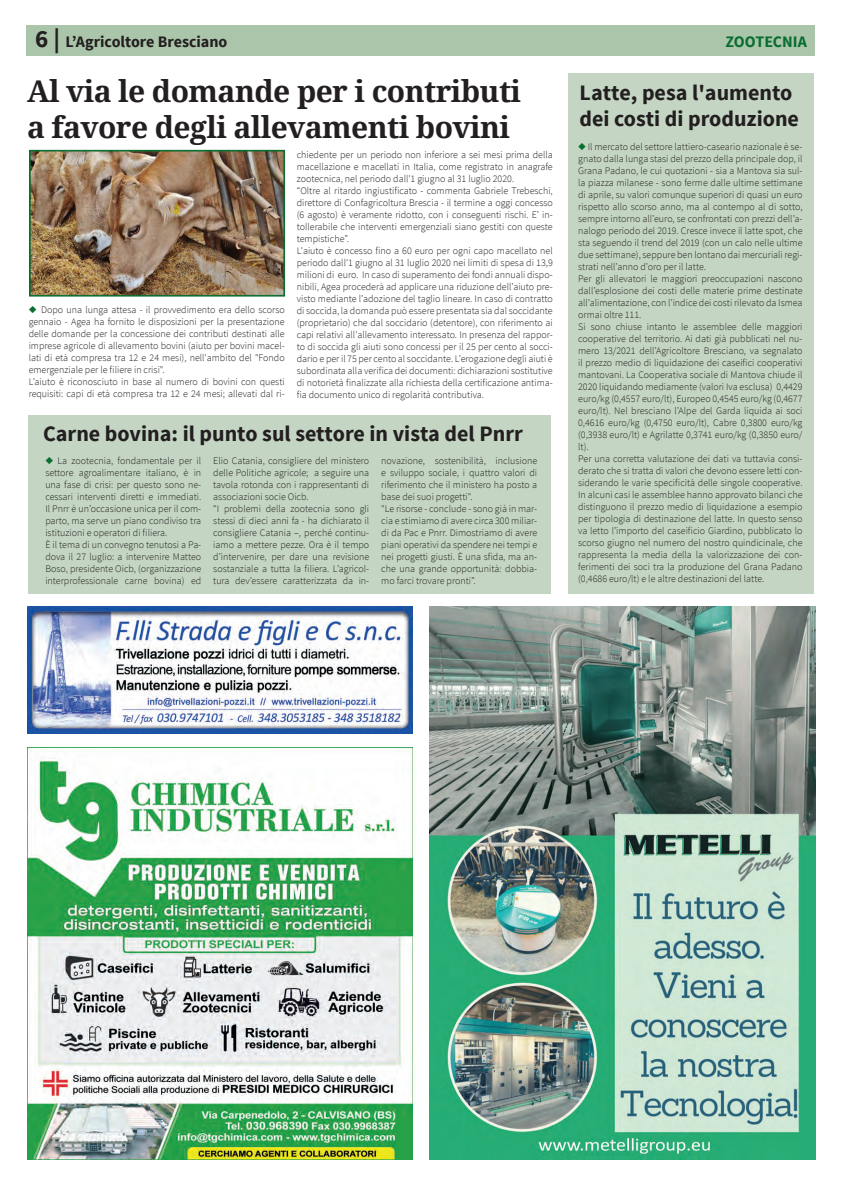
<style>
.page{position:relative;width:842px;height:1191px;background:#fff}
.page>*{position:absolute;margin:0;border:0;box-sizing:border-box;transform-origin:0 0}
.TITOLI_articoli_MEDI{font:700 30px/36px "Noto Serif";letter-spacing:-.02em;color:#231f20}
.Titoli_BOX{font:700 22px/26.4px "Source Sans Pro";color:#231f20}
.t1{font:700 16px "Source Sans Pro";letter-spacing:-.005em;color:#231f20}
.t2{font:700 16px "Source Sans Pro";letter-spacing:-.005em;color:#086d2f}
.Testo_lungo{font:300 10px/12px "Source Sans Pro";color:#231f20;text-align:justify}
.s1{font-size:25px}
.s2{color:#086d2f}
</style>
<div class="page">
<div style="left:27px;top:26px;width:788px;height:30px;background:#abc5ab"></div>
<img style="left:27px;top:747px;width:386px;height:412px">
<img style="left:29px;top:150px;width:256px;height:146px">
<div style="left:30px;top:151px;width:254px;height:144px;border:1px solid #086d2f"></div>
<img style="left:430px;top:606px;width:385px;height:553px">
<img style="left:27px;top:606px;width:386px;height:127px">
<div style="left:568px;top:74px;width:246px;height:520px;background:#c4d6c3"></div>
<div style="left:28px;top:415px;width:523px;height:179px;background:#c4d6c3"></div>
<p class="t1" style="left:35px;top:32px;width:194px"><span class="s1">6 |</span> L’Agricoltore Bresciano</p>
<p class="t2" style="left:725px;top:32px;width:83px">ZOOTECNIA</p>
<p class="TITOLI_articoli_MEDI" style="left:27px;top:72px;width:496px">Al via le domande per i contributi a favore degli allevamenti bovini</p>
<p class="Titoli_BOX" style="left:580px;top:80px;width:221px">Latte, pesa l'aumento dei costi di produzione</p>
<p class="Testo_lungo" style="left:578px;top:141px;width:226px"><span class="s2">◆</span> Il mercato del settore lattiero-caseario nazionale è se&shy;gnato dalla lunga stasi del prezzo della principale dop, il Grana Padano, le cui quotazioni - sia a Mantova sia sul&shy;la piazza milanese - sono ferme dalle ultime settimane di aprile, su valori comunque superiori di quasi un euro rispetto allo scorso anno, ma al contempo al di sotto, sempre intorno all’euro, se confrontati con prezzi dell’a&shy;nalogo periodo del 2019. Cresce invece il latte spot, che sta seguendo il trend del 2019 (con un calo nelle ultime due settimane), seppure ben lontano dai mercuriali regi&shy;strati nell’anno d’oro per il latte.</p>
<p class="Testo_lungo" style="left:578px;top:273px;width:226px">Per gli allevatori le maggiori preoccupazioni nascono dall’esplosione dei costi delle materie prime destinate all’alimentazione, con l’indice dei costi rilevato da Ismea ormai oltre 111.</p>
<p class="Testo_lungo" style="left:578px;top:321px;width:226px">Si sono chiuse intanto le assemblee delle maggiori cooperative del territorio. Ai dati già pubblicati nel nu&shy;mero 13/2021 dell’Agricoltore Bresciano, va segnalato il prezzo medio di liquidazione dei caseifici cooperativi mantovani. La Cooperativa sociale di Mantova chiude il 2020 liquidando mediamente (valori Iva esclusa) 0,4429 euro/kg (0,4557 euro/lt), Europeo 0,4545 euro/kg (0,4677 euro/lt). Nel bresciano l’Alpe del Garda liquida ai soci 0,4616 euro/kg (0,4750 euro/lt), Cabre 0,3800 euro/kg (0,3938 euro/lt) e Agrilatte 0,3741 euro/kg (0,3850 euro/ lt).</p>
<p class="Testo_lungo" style="left:578px;top:453px;width:226px">Per una corretta valutazione dei dati va tuttavia consi&shy;derato che si tratta di valori che devono essere letti con&shy;siderando le varie specificità delle singole cooperative.<br>In alcuni casi le assemblee hanno approvato bilanci che distinguono il prezzo medio di liquidazione a esempio per tipologia di destinazione del latte. In questo senso va letto l’importo del caseificio Giardino, pubblicato lo scorso giugno nel numero del nostro quindicinale, che rappresenta la media della la valorizzazione dei con&shy;ferimenti dei soci tra la produzione del Grana Padano (0,4686 euro/lt) e le altre destinazioni del latte.</p>
<p class="Testo_lungo" style="left:297px;top:148px;width:258px">chiedente per un periodo non inferiore a sei mesi prima della macellazione e macellati in Italia, come registrato in anagrafe zootecnica, nel periodo dall'1 giugno al 31 luglio 2020.</p>
<p class="Testo_lungo" style="left:297px;top:184px;width:258px">“Oltre al ritardo ingiustificato - commenta Gabriele Trebeschi, direttore di Confagricoltura Brescia - il termine a oggi concesso (6 agosto) è veramente ridotto, con i conseguenti rischi. E’ in&shy;tollerabile che interventi emergenziali siano gestiti con queste tempistiche”.</p>
<p class="Testo_lungo" style="left:297px;top:244px;width:258px">L'aiuto è concesso fino a 60 euro per ogni capo macellato nel periodo dall'1 giugno al 31 luglio 2020 nei limiti di spesa di 13,9 milioni di euro. In caso di superamento dei fondi annuali dispo&shy;nibili, Agea procederà ad applicare una riduzione dell’aiuto pre&shy;visto mediante l’adozione del taglio lineare. In caso di contratto di soccida, la domanda può essere presentata sia dal soccidante (proprietario) che dal soccidario (detentore), con riferimento ai capi relativi all'allevamento interessato. In presenza del rappor&shy;to di soccida gli aiuti sono concessi per il 25 per cento al socci&shy;dario e per il 75 per cento al soccidante. L’erogazione degli aiuti è subordinata alla verifica dei documenti: dichiarazioni sostitutive di notorietà finalizzate alla richiesta della certificazione antima&shy;fia documento unico di regolarità contributiva.</p>
<p class="Testo_lungo" style="left:29px;top:304px;width:258px"><span class="s2">◆</span> Dopo una lunga attesa - il provvedimento era dello scorso gennaio - Agea ha fornito le disposizioni per la presentazione delle domande per la concessione dei contributi destinati alle imprese agricole di allevamento bovini (aiuto per bovini macel&shy;lati di età compresa tra 12 e 24 mesi), nell'ambito del "Fondo emergenziale per le filiere in crisi".</p>
<p class="Testo_lungo" style="left:29px;top:376px;width:258px">L’aiuto è riconosciuto in base al numero di bovini con questi requisiti: capi di età compresa tra 12 e 24 mesi; allevati dal ri-</p>
<p class="Titoli_BOX" style="left:43px;top:421px;width:481px">Carne bovina: il punto sul settore in vista del Pnrr</p>
<p class="Testo_lungo" style="left:45px;top:455px;width:157px"><span class="s2">◆</span> La zootecnia, fondamentale per il settore agroalimentare italiano, è in una fase di crisi: per questo sono ne&shy;cessari interventi diretti e immediati.<br>Il Pnrr è un’occasione unica per il com&shy;parto, ma serve un piano condiviso tra istituzioni e operatori di filiera.</p>
<p class="Testo_lungo" style="left:45px;top:539px;width:157px">È il tema di un convegno tenutosi a Pa&shy;dova il 27 luglio: a intervenire Matteo Boso, presidente Oicb, (organizzazione interprofessionale carne bovina) ed</p>
<p class="Testo_lungo" style="left:213px;top:454px;width:157px">Elio Catania, consigliere del ministero delle Politiche agricole; a seguire una tavola rotonda con i rappresentanti di associazioni socie Oicb.</p>
<p class="Testo_lungo" style="left:213px;top:502px;width:157px">“I problemi della zootecnia sono gli stessi di dieci anni fa - ha dichiarato il consigliere Catania –, perché continu&shy;iamo a mettere pezze. Ora è il tempo d’intervenire, per dare una revisione sostanziale a tutta la filiera. L’agricol&shy;tura dev’essere caratterizzata da in-</p>
<p class="Testo_lungo" style="left:381px;top:454px;width:157px">novazione, sostenibilità, inclusione e sviluppo sociale, i quattro valori di riferimento che il ministero ha posto a base dei suoi progetti".</p>
<p class="Testo_lungo" style="left:381px;top:502px;width:157px">"Le risorse - conclude - sono già in mar&shy;cia e stimiamo di avere circa 300 miliar&shy;di da Pac e Pnrr. Dimostriamo di avere piani operativi da spendere nei tempi e nei progetti giusti. È una sfida, ma an&shy;che una grande opportunità: dobbia&shy;mo farci trovare pronti”.</p>
</div>
